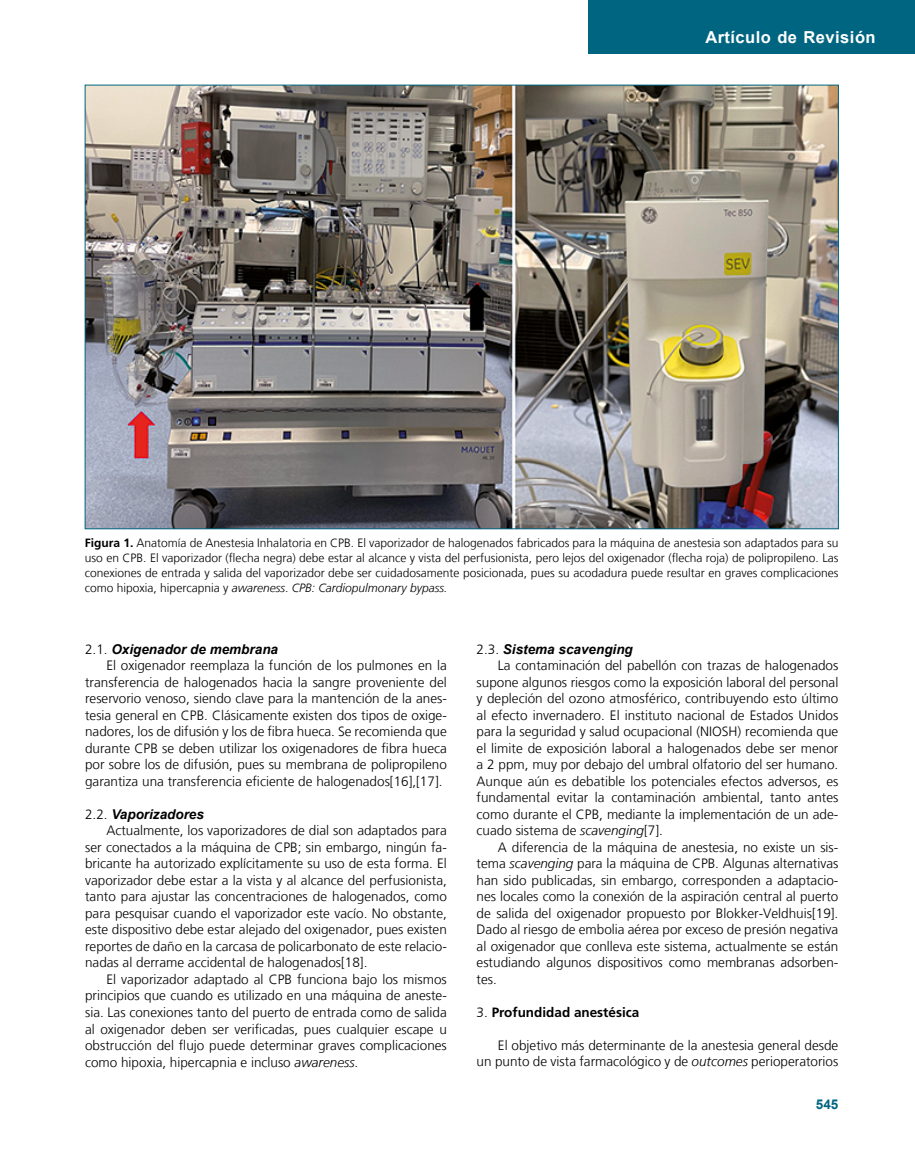
<style>
.page{position:relative;width:915px;height:1170px;background:#fff}
.page>*{position:absolute;margin:0;border:0;box-sizing:border-box;transform-origin:0 0}
.t1{font:700 16.5px "Arial";letter-spacing:.03em;color:#fff}
.t2{font:300 13.5px/16.5px "Frutiger LT";color:#000;text-align:justify}
.t3{font:italic 700 13.5px "Arial";color:#000}
.t4{font:700 13.5px "Frutiger";color:#000}
.t5{font:700 13.5px "Arial";color:#006580}
.t6{font:300 12px/15px "Frutiger LT";color:#000;text-align:justify}
.s1{font-family:"Frutiger";font-weight:700}
.s2{font-style:italic}
.s3{font-family:"Frutiger LT";font-weight:300;font-style:normal}
.s4{font-family:"Frutiger LT";font-weight:300}
</style>
<div class="page">
<div style="left:588px;top:0;width:326px;height:54px;background:#006580"></div>
<img style="left:87px;top:87px;width:749px;height:440px">
<p class="t1" style="left:705px;top:26px;width:172px">Artículo de Revisión</p>
<p class="t6" style="left:85px;top:535px;width:754px"><span class="s1">Figura 1.</span> Anatomía de Anestesia Inhalatoria en CPB. El vaporizador de halogenados fabricados para la máquina de anestesia son adaptados para su uso en CPB. El vaporizador (flecha negra) debe estar al alcance y vista del perfusionista, pero lejos del oxigenador (flecha roja) de polipropileno. Las conexiones de entrada y salida del vaporizador debe ser cuidadosamente posicionada, pues su acodadura puede resultar en graves complicaciones como hipoxia, hipercapnia y <span class="s2">awareness</span>. <span class="s2">CPB: Cardiopulmonary bypass.</span></p>
<p class="t3" style="left:85px;top:640px;width:194px"><span class="s3">2.1.</span> Oxigenador de membrana</p>
<p class="t2" style="left:85px;top:657px;width:363px;text-indent:21px">El oxigenador reemplaza la función de los pulmones en la transferencia de halogenados hacia la sangre proveniente del reservorio venoso, siendo clave para la mantención de la anes&shy;tesia general en CPB. Clásicamente existen dos tipos de oxige&shy;nadores, los de difusión y los de fibra hueca. Se recomienda que durante CPB se deben utilizar los oxigenadores de fibra hueca por sobre los de difusión, pues su membrana de polipropileno garantiza una transferencia eficiente de halogenados[16],[17].</p>
<p class="t3" style="left:85px;top:805px;width:120px"><span class="s3">2.2.</span> Vaporizadores</p>
<p class="t2" style="left:85px;top:822px;width:363px;text-indent:21px">Actualmente, los vaporizadores de dial son adaptados para ser conectados a la máquina de CPB; sin embargo, ningún fa&shy;bricante ha autorizado explícitamente su uso de esta forma. El vaporizador debe estar a la vista y al alcance del perfusionista, tanto para ajustar las concentraciones de halogenados, como para pesquisar cuando el vaporizador este vacío. No obstante, este dispositivo debe estar alejado del oxigenador, pues existen reportes de daño en la carcasa de policarbonato de este relacio&shy;nadas al derrame accidental de halogenados[18].</p>
<p class="t2" style="left:85px;top:971px;width:363px;text-indent:21px">El vaporizador adaptado al CPB funciona bajo los mismos principios que cuando es utilizado en una máquina de aneste&shy;sia. Las conexiones tanto del puerto de entrada como de salida al oxigenador deben ser verificadas, pues cualquier escape u obstrucción del flujo puede determinar graves complicaciones como hipoxia, hipercapnia e incluso <span class="s2">awareness</span>.</p>
<p class="t3" style="left:476px;top:640px;width:158px"><span class="s3">2.3.</span> Sistema scavenging</p>
<p class="t2" style="left:476px;top:657px;width:363px;text-indent:21px">La contaminación del pabellón con trazas de halogenados supone algunos riesgos como la exposición laboral del personal y depleción del ozono atmosférico, contribuyendo esto último al efecto invernadero. El instituto nacional de Estados Unidos para la seguridad y salud ocupacional (NIOSH) recomienda que el limite de exposición laboral a halogenados debe ser menor a 2 ppm, muy por debajo del umbral olfatorio del ser humano.<br>Aunque aún es debatible los potenciales efectos adversos, es fundamental evitar la contaminación ambiental, tanto antes como durante el CPB, mediante la implementación de un ade&shy;cuado sistema de <span class="s2">scavenging</span>[7].</p>
<p class="t2" style="left:476px;top:839px;width:363px;text-indent:21px">A diferencia de la máquina de anestesia, no existe un sis&shy;tema <span class="s2">scavenging</span> para la máquina de CPB. Algunas alternativas han sido publicadas, sin embargo, corresponden a adaptacio&shy;nes locales como la conexión de la aspiración central al puerto de salida del oxigenador propuesto por Blokker-Veldhuis[19].<br>Dado al riesgo de embolia aérea por exceso de presión negativa al oxigenador que conlleva este sistema, actualmente se están estudiando algunos dispositivos como membranas adsorben&shy;tes.</p>
<p class="t4" style="left:476px;top:1004px;width:164px"><span class="s4">3.</span> Profundidad anestésica</p>
<p class="t2" style="left:476px;top:1037px;width:363px;text-align:right">El objetivo más determinante de la anestesia general desde<br>un punto de vista farmacológico y de <span class="s2">outcomes</span> perioperatorios</p>
<p class="t5" style="left:815px;top:1094px;width:24px">545</p>
</div>
